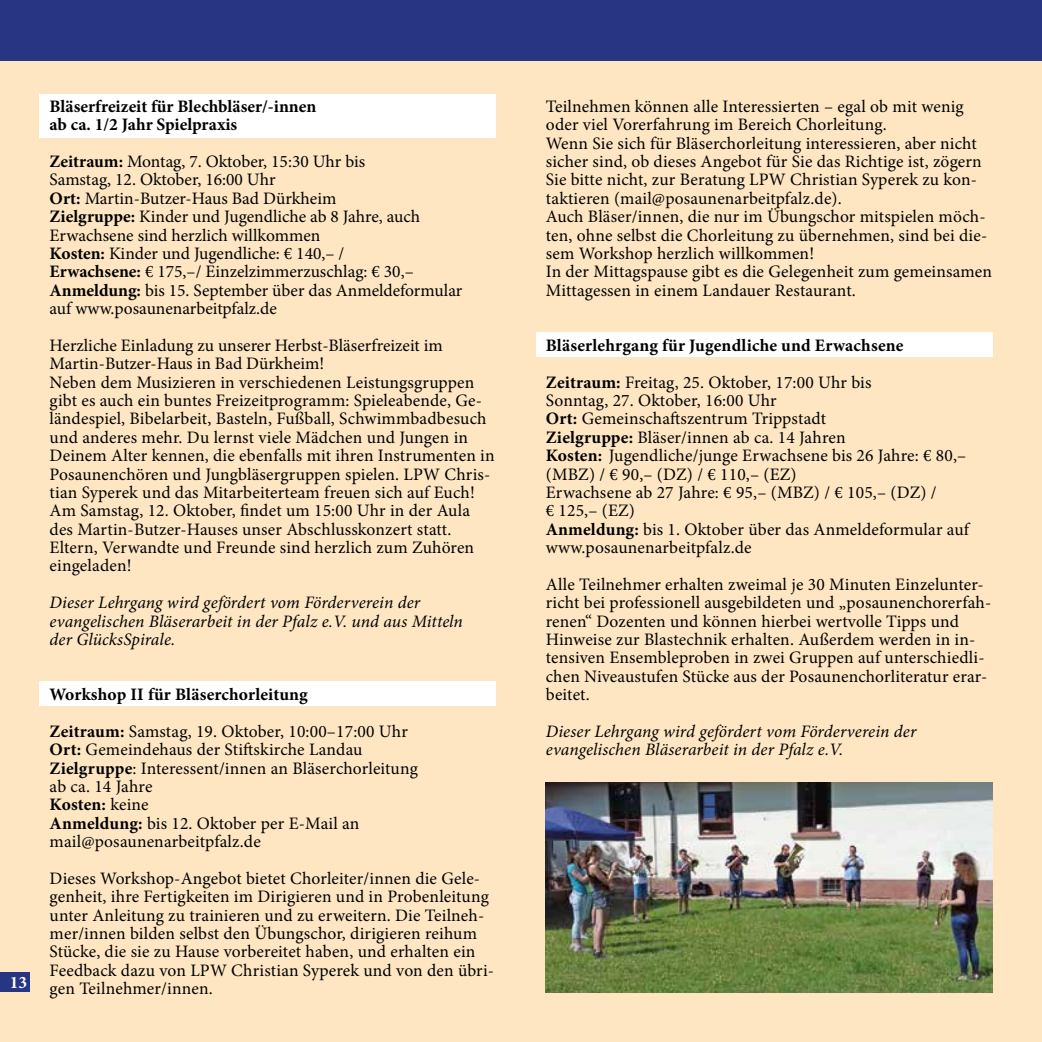
<style>
.page{position:relative;width:1042px;height:1042px;background:#fff}
.page>*{position:absolute;margin:0;border:0;box-sizing:border-box;transform-origin:0 0}
.t1{font:17.5px/18.4px "Minion Pro";letter-spacing:.005em;color:#000}
.t2{font:700 17.5px/36.8px "Minion Pro";letter-spacing:.005em;color:#000}
.t3{font:italic 17.5px/18.4px "Minion Pro";letter-spacing:.005em;color:#000}
.t4{font:700 17.5px "Minion Pro";color:#fff}
.s1{font-weight:700}
.s2{font-weight:400}
</style>
<div class="page">
<div style="left:0;top:46px;width:1042px;height:996px;background:#fee6c3"></div>
<div style="left:0;top:972px;width:30px;height:20px;background:#283583"></div>
<div style="left:0;top:0;width:1042px;height:60px;background:#283583"></div>
<div style="left:536px;top:332px;width:456px;height:25px;background:#fff"></div>
<div style="left:40px;top:94px;width:456px;height:44px;background:#fff"></div>
<div style="left:40px;top:681px;width:456px;height:25px;background:#fff"></div>
<img style="left:546px;top:782px;width:446px;height:210px">
<p class="t4" style="left:10px;top:970px;width:19px">13</p>
<p class="t2" style="left:50px;top:97px;width:268px;line-height:18.4px">Bläserfreizeit für Blechbläser/-innen ab ca. 1/2 Jahr Spielpraxis</p>
<p class="t1" style="left:50px;top:152px;width:414px"><span class="s1">Zeitraum:</span> Montag, 7. Oktober, 15:30 Uhr bis<br>Samstag, 12. Oktober, 16:00 Uhr<br><span class="s1">Ort:</span> Martin-Butzer-Haus Bad Dürkheim<br><span class="s1">Zielgruppe:</span> Kinder und Jugendliche ab 8 Jahre, auch Erwachsene sind herzlich willkommen<br><span class="s1">Kosten:</span> Kinder und Jugendliche: € 140,– /<br><span class="s1">Erwachsene:</span> € 175,–/ Einzelzimmerzuschlag: € 30,– <span class="s1">Anmeldung:</span> bis 15. September über das Anmeldeformular auf www.posaunenarbeitpfalz.de</p>
<p class="t1" style="left:50px;top:336px;width:446px">Herzliche Einladung zu unserer Herbst-Bläserfreizeit im Martin-Butzer-Haus in Bad Dürkheim!<br>Neben dem Musizieren in verschiedenen Leistungsgruppen gibt es auch ein buntes Freizeitprogramm: Spieleabende, Ge&shy;ländespiel, Bibelarbeit, Basteln, Fußball, Schwimmbadbesuch und anderes mehr. Du lernst viele Mädchen und Jungen in Deinem Alter kennen, die ebenfalls mit ihren Instrumenten in Posaunenchören und Jungbläsergruppen spielen. LPW Chris&shy;tian Syperek und das Mitarbeiterteam freuen sich auf Euch!<br>Am Samstag, 12. Oktober, findet um 15:00 Uhr in der Aula des Martin-Butzer-Hauses unser Abschlusskonzert statt.<br>Eltern, Verwandte und Freunde sind herzlich zum Zuhören eingeladen!</p>
<p class="t3" style="left:50px;top:593px;width:415px">Dieser Lehrgang wird gefördert vom Förderverein der evangelischen Bläserarbeit in der Pfalz e.V. und aus Mitteln der GlücksSpirale.</p>
<p class="t2" style="left:50px;top:676px;width:360px">Workshop II für Bläserchorleitung<br>Zeitraum: <span class="s2">Samstag, 19. Oktober, 10:00–17:00 Uhr</span></p>
<p class="t1" style="left:50px;top:740px;width:370px"><span class="s1">Ort:</span> Gemeindehaus der Stiftskirche Landau <span class="s1">Zielgruppe</span>: Interessent/innen an Bläserchorleitung ab ca. 14 Jahre<br><span class="s1">Kosten:</span> keine<br><span class="s1">Anmeldung:</span> bis 12. Oktober per E-Mail an mail@posaunenarbeitpfalz.de</p>
<p class="t1" style="left:50px;top:869px;width:446px">Dieses Workshop-Angebot bietet Chorleiter/innen die Gele&shy;genheit, ihre Fertigkeiten im Dirigieren und in Probenleitung unter Anleitung zu trainieren und zu erweitern. Die Teilneh&shy;mer/innen bilden selbst den Übungschor, dirigieren reihum Stücke, die sie zu Hause vorbereitet haben, und erhalten ein Feedback dazu von LPW Christian Syperek und von den übri&shy;gen Teilnehmer/innen.</p>
<p class="t1" style="left:546px;top:97px;width:448px">Teilnehmen können alle Interessierten – egal ob mit wenig oder viel Vorerfahrung im Bereich Chorleitung.<br>Wenn Sie sich für Bläserchorleitung interessieren, aber nicht sicher sind, ob dieses Angebot für Sie das Richtige ist, zögern Sie bitte nicht, zur Beratung LPW Christian Syperek zu kon&shy;taktieren (mail@posaunenarbeitpfalz.de).<br>Auch Bläser/innen, die nur im Übungschor mitspielen möch&shy;ten, ohne selbst die Chorleitung zu übernehmen, sind bei die&shy;sem Workshop herzlich willkommen!<br>In der Mittagspause gibt es die Gelegenheit zum gemeinsamen Mittagessen in einem Landauer Restaurant.</p>
<p class="t2" style="left:546px;top:327px;width:359px">Bläserlehrgang für Jugendliche und Erwachsene<br>Zeitraum: <span class="s2">Freitag, 25. Oktober, 17:00 Uhr bis</span></p>
<p class="t1" style="left:546px;top:391px;width:425px">Sonntag, 27. Oktober, 16:00 Uhr<br><span class="s1">Ort:</span> Gemeinschaftszentrum Trippstadt<br><span class="s1">Zielgruppe:</span> Bläser/innen ab ca. 14 Jahren<br><span class="s1">Kosten:</span> Jugendliche/junge Erwachsene bis 26 Jahre: € 80,– (MBZ) / € 90,– (DZ) / € 110,– (EZ)<br>Erwachsene ab 27 Jahre: € 95,– (MBZ) / € 105,– (DZ) /<br>€ 125,– (EZ)<br><span class="s1">Anmeldung:</span> bis 1. Oktober über das Anmeldeformular auf www.posaunenarbeitpfalz.de</p>
<p class="t1" style="left:546px;top:575px;width:447px">Alle Teilnehmer erhalten zweimal je 30 Minuten Einzelunter&shy;richt bei professionell ausgebildeten und „posaunenchorerfah&shy;renen“ Dozenten und können hierbei wertvolle Tipps und Hinweise zur Blastechnik erhalten. Außerdem werden in in&shy;tensiven Ensembleproben in zwei Gruppen auf unterschiedli&shy;chen Niveaustufen Stücke aus der Posaunenchorliteratur erar&shy;beitet.</p>
<p class="t3" style="left:546px;top:722px;width:372px">Dieser Lehrgang wird gefördert vom Förderverein der evangelischen Bläserarbeit in der Pfalz e.V.</p>
</div>
